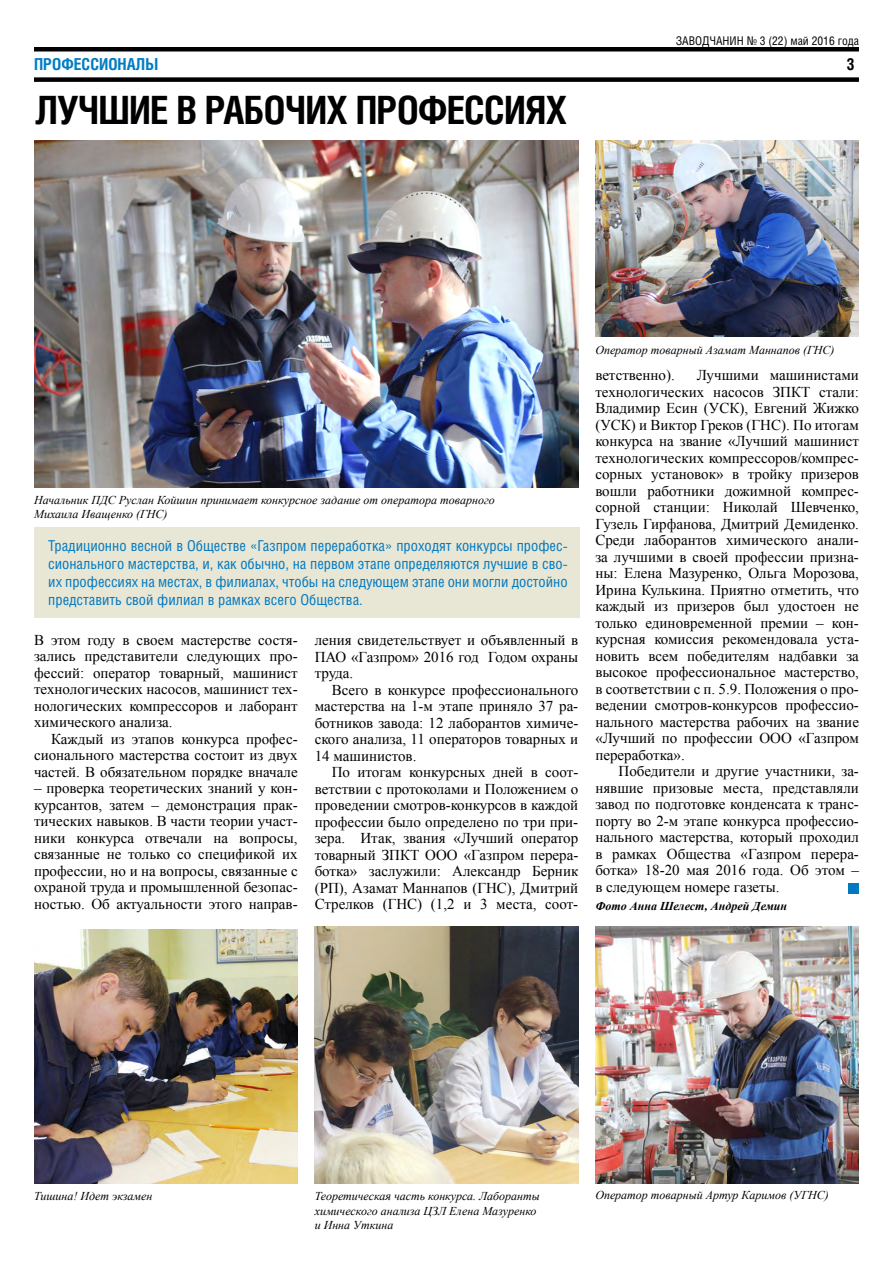
<style>
.page{position:relative;width:893px;height:1263px;background:#fff}
.page>*{position:absolute;margin:0;border:0;box-sizing:border-box;transform-origin:0 0}
.t1{font:700 39px "Helios Cond";letter-spacing:-.02em;color:#000}
.t2{font:700 16.5px "Helios Cond";color:#007dc5}
.t3{font:700 16.5px "Helios Cond";color:#000}
.t4{font:15px/16.5px "Times New Roman";color:#000;text-align:justify}
.t5{font:15px/18px "Helios Cond";color:#0079c1;text-align:justify}
.t6{font:italic 12px/14.4px "Times New Roman";color:#000}
.t7{font:12px "Helios Cond C";color:#000}
.t8{font:italic 700 12px "Times New Roman";color:#000}
</style>
<div class="page">
<div style="left:34px;top:47px;width:825px;height:5px;background:#000"></div>
<div style="left:34px;top:77px;width:825px;height:5px;background:#000"></div>
<img style="left:34px;top:140px;width:544px;height:348px">
<div style="left:34px;top:527px;width:545px;height:91px;background:#e8e6d4"></div>
<img style="left:595px;top:140px;width:264px;height:196px">
<img style="left:315px;top:926px;width:263px;height:257px">
<img style="left:595px;top:926px;width:264px;height:257px">
<img style="left:34px;top:929px;width:264px;height:254px">
<div style="left:849px;top:883px;width:10px;height:11px;background:#0079c1"></div>
<p class="t2" style="left:34px;top:54px;width:126px">ПРОФЕССИОНАЛЫ</p>
<h1 class="t1" style="left:35px;top:87px;width:533px">ЛУЧШИЕ В РАБОЧИХ ПРОФЕССИЯХ</h1>
<p class="t7" style="left:676px;top:33px;width:185px">ЗАВОДЧАНИН № 3 (22) май 2016 года</p>
<p class="t3" style="left:846px;top:54px;width:10px">3</p>
<p class="t6" style="left:34px;top:492px;width:462px">Начальник ПДС Руслан Койшин принимает конкурсное задание от оператора товарного<br>Михаила Иващенко (ГНС)</p>
<p class="t5" style="left:48px;top:536px;width:521px">Традиционно весной в Обществе «Газпром переработка» проходят конкурсы профес&shy;сионального мастерства, и, как обычно, на первом этапе определяются лучшие в сво&shy;их профессиях на местах, в филиалах, чтобы на следующем этапе они могли достойно представить свой филиал в рамках всего Общества.</p>
<p class="t4" style="left:34px;top:631px;width:265px">В этом году в своем мастерстве состя&shy;зались представители следующих про&shy;фессий: оператор товарный, машинист технологических насосов, машинист тех&shy;нологических компрессоров и лаборант химического анализа.</p>
<p class="t4" style="left:34px;top:730px;width:265px;text-indent:17px">Каждый из этапов конкурса профес&shy;сионального мастерства состоит из двух частей. В обязательном порядке вначале</p>
<p class="t4" style="left:34px;top:780px;width:265px">– проверка теоретических знаний у кон&shy;курсантов, затем – демонстрация прак&shy;тических навыков. В части теории участ&shy;ники конкурса отвечали на вопросы, связанные не только со спецификой их профессии, но и на вопросы, связанные с охраной труда и промышленной безопас&shy;ностью. Об актуальности этого направ-</p>
<p class="t4" style="left:315px;top:632px;width:265px">ления свидетельствует и объявленный в ПАО «Газпром» 2016 год Годом охраны труда.</p>
<p class="t4" style="left:315px;top:681px;width:265px;text-indent:17px">Всего в конкурсе профессионального мастерства на 1-м этапе приняло 37 ра&shy;ботников завода: 12 лаборантов химиче&shy;ского анализа, 11 операторов товарных и 14 машинистов.</p>
<p class="t4" style="left:315px;top:764px;width:265px;text-indent:17px">По итогам конкурсных дней в соот&shy;ветствии с протоколами и Положением о проведении смотров-конкурсов в каждой профессии было определено по три при&shy;зера. Итак, звания «Лучший оператор товарный ЗПКТ ООО «Газпром перера&shy;ботка» заслужили: Александр Берник (РП), Азамат Маннапов (ГНС), Дмитрий Стрелков (ГНС) (1,2 и 3 места, соот-</p>
<p class="t6" style="left:595px;top:342px;width:241px">Оператор товарный Азамат Маннапов (ГНС)</p>
<p class="t4" style="left:595px;top:367px;width:81px">ветственно).</p>
<p class="t4" style="left:595px;top:367px;width:265px;text-indent:101px">Лучшими машинистами технологических насосов ЗПКТ стали:<br>Владимир Есин (УСК), Евгений Жижко (УСК) и Виктор Греков (ГНС). По итогам конкурса на звание «Лучший машинист технологических компрессоров/компрес&shy;сорных установок» в тройку призеров вошли работники дожимной компрес&shy;сорной станции: Николай Шевченко, Гузель Гирфанова, Дмитрий Демиденко.<br>Среди лаборантов химического анали&shy;за лучшими в своей профессии призна&shy;ны: Елена Мазуренко, Ольга Морозова, Ирина Кулькина. Приятно отметить, что каждый из призеров был удостоен не только единовременной премии – кон&shy;курсная комиссия рекомендовала уста&shy;новить всем победителям надбавки за высокое профессиональное мастерство, в соответствии с п. 5.9. Положения о про&shy;ведении смотров-конкурсов профессио&shy;нального мастерства рабочих на звание «Лучший по профессии ООО «Газпром переработка».</p>
<p class="t4" style="left:595px;top:763px;width:265px;text-indent:23px">Победители и другие участники, за&shy;нявшие призовые места, представляли завод по подготовке конденсата к транс&shy;порту во 2-м этапе конкурса профессио&shy;нального мастерства, который проходил в рамках Общества «Газпром перера&shy;ботка» 18-20 мая 2016 года. Об этом – в следующем номере газеты.</p>
<p class="t8" style="left:595px;top:897px;width:193px">Фото Анна Шелест, Андрей Демин</p>
<p class="t6" style="left:34px;top:1189px;width:120px">Тишина! Идет экзамен</p>
<p class="t6" style="left:315px;top:1189px;width:227px">Теоретическая часть конкурса. Лаборанты химического анализа ЦЗЛ Елена Мазуренко и Инна Уткина</p>
<p class="t6" style="left:595px;top:1188px;width:235px">Оператор товарный Артур Каримов (УГНС)</p>
</div>
